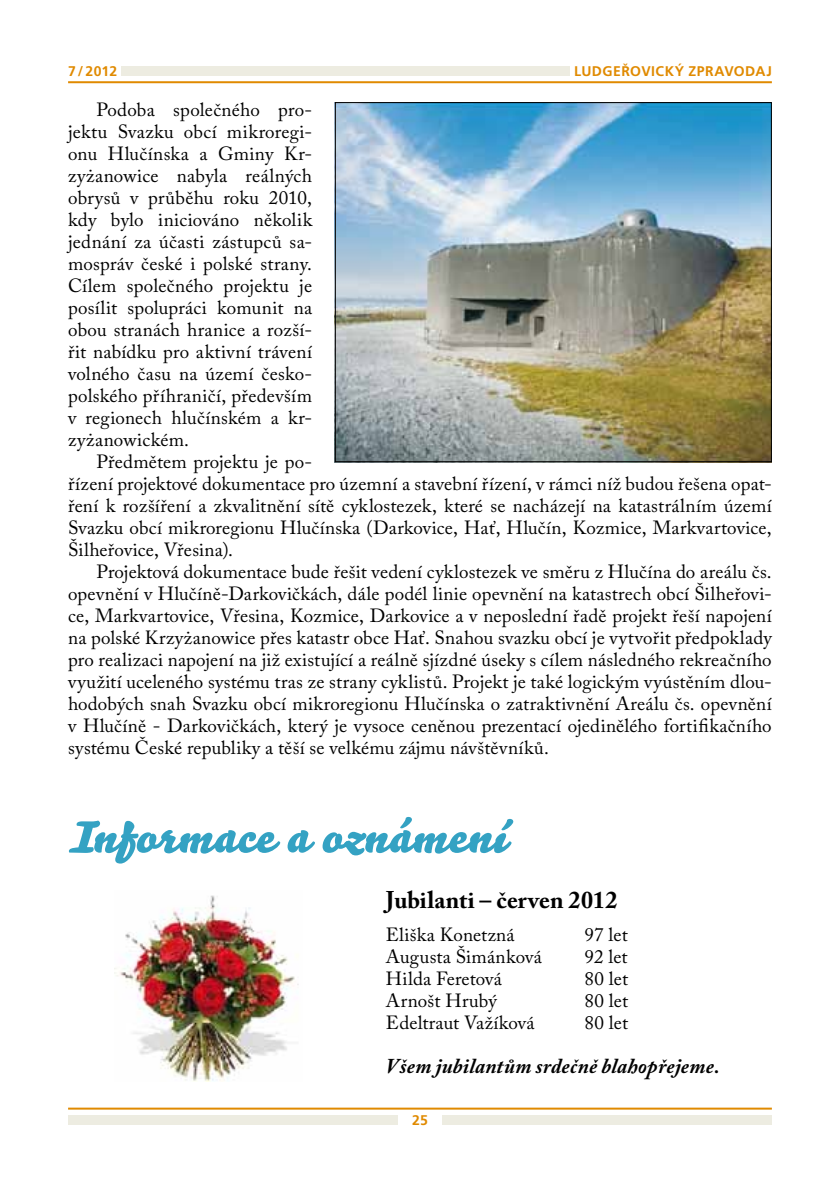
<style>
.page{position:relative;width:840px;height:1191px;background:#fff}
.page>*{position:absolute;margin:0;border:0;box-sizing:border-box;transform-origin:0 0}
.t1{font:44px "Bello Pro";letter-spacing:.005em;color:#34a2c3;scale:1.2 1}
.t2{font:700 24px "Adobe Caslon Pro";letter-spacing:.005em;color:#000}
.t3{font:italic 700 21px "Adobe Caslon Pro";letter-spacing:.01em;color:#000}
.t4{font:19px "Adobe Caslon Pro";letter-spacing:.01em;color:#000}
.t5{font:700 14px "Frutiger LT Pro";letter-spacing:.035em;color:#e08a00}
</style>
<div class="page">
<div style="left:121px;top:66px;width:448px;height:10px;background:#edece1"></div>
<hr style="left:68px;top:81px;width:703px;height:2px;background:#e08a00">
<div style="left:442px;top:1115px;width:329px;height:10px;background:#edece1"></div>
<div style="left:68px;top:1115px;width:329px;height:10px;background:#edece1"></div>
<hr style="left:68px;top:1107px;width:703px;height:2px;background:#e08a00">
<img style="left:336px;top:104px;width:433px;height:356px">
<div style="left:334px;top:102px;width:437px;height:360px;border:1px solid #000"></div>
<img style="left:115px;top:895px;width:184px;height:186px">
<p class="t5" style="left:68px;top:63px;width:51px">7 / 2012</p>
<p class="t5" style="left:573px;top:63px;width:199px">LUDGEŘOVICKÝ ZPRAVODAJ</p>
<p class="t4" style="left:96px;top:98px;width:217px">Podoba společného pro-</p>
<p class="t4" style="left:68px;top:120px;width:245px">jektu Svazku obcí mikroregi-</p>
<p class="t4" style="left:68px;top:142px;width:245px">onu Hlučínska a Gminy Kr-</p>
<p class="t4" style="left:68px;top:164px;width:245px">zyżanowice nabyla reálných</p>
<p class="t4" style="left:68px;top:186px;width:245px">obrysů v průběhu roku 2010,</p>
<p class="t4" style="left:68px;top:208px;width:245px">kdy bylo iniciováno několik</p>
<p class="t4" style="left:68px;top:230px;width:245px">jednání za účasti zástupců sa-</p>
<p class="t4" style="left:68px;top:252px;width:245px">mospráv české i polské strany.</p>
<p class="t4" style="left:68px;top:274px;width:245px">Cílem společného projektu je</p>
<p class="t4" style="left:68px;top:296px;width:245px">posílit spolupráci komunit na</p>
<p class="t4" style="left:68px;top:318px;width:245px">obou stranách hranice a rozší-</p>
<p class="t4" style="left:68px;top:340px;width:245px">řit nabídku pro aktivní trávení</p>
<p class="t4" style="left:68px;top:362px;width:245px">volného času na území česko-</p>
<p class="t4" style="left:68px;top:384px;width:245px">polského příhraničí, především</p>
<p class="t4" style="left:68px;top:406px;width:245px">v regionech hlučínském a kr-</p>
<p class="t4" style="left:68px;top:428px;width:122px">zyżanowickém.</p>
<p class="t4" style="left:96px;top:450px;width:215px">Předmětem projektu je po-</p>
<p class="t4" style="left:68px;top:472px;width:704px">řízení projektové dokumentace pro územní a stavební řízení, v rámci níž budou řešena opat-</p>
<p class="t4" style="left:68px;top:494px;width:704px">ření k rozšíření a zkvalitnění sítě cyklostezek, které se nacházejí na katastrálním území</p>
<p class="t4" style="left:68px;top:516px;width:704px">Svazku obcí mikroregionu Hlučínska (Darkovice, Hať, Hlučín, Kozmice, Markvartovice,</p>
<p class="t4" style="left:68px;top:538px;width:166px">Šilheřovice, Vřesina).</p>
<p class="t4" style="left:96px;top:560px;width:676px">Projektová dokumentace bude řešit vedení cyklostezek ve směru z Hlučína do areálu čs.</p>
<p class="t4" style="left:68px;top:582px;width:704px">opevnění v Hlučíně-Darkovičkách, dále podél linie opevnění na katastrech obcí Šilheřovi-</p>
<p class="t4" style="left:68px;top:604px;width:704px">ce, Markvartovice, Vřesina, Kozmice, Darkovice a v neposlední řadě projekt řeší napojení</p>
<p class="t4" style="left:68px;top:626px;width:704px">na polské Krzyżanowice přes katastr obce Hať. Snahou svazku obcí je vytvořit předpoklady</p>
<p class="t4" style="left:68px;top:648px;width:704px">pro realizaci napojení na již existující a reálně sjízdné úseky s cílem následného rekreačního</p>
<p class="t4" style="left:68px;top:670px;width:704px">využití uceleného systému tras ze strany cyklistů. Projekt je také logickým vyústěním dlou-</p>
<p class="t4" style="left:68px;top:692px;width:704px">hodobých snah Svazku obcí mikroregionu Hlučínska o zatraktivnění Areálu čs. opevnění</p>
<p class="t4" style="left:68px;top:714px;width:704px">v Hlučíně - Darkovičkách, který je vysoce ceněnou prezentací ojedinělého fortifikačního</p>
<p class="t4" style="left:68px;top:736px;width:482px">systému České republiky a těší se velkému zájmu návštěvníků.</p>
<p class="t1" style="left:68px;top:806px;width:366px">Informace a oznámení</p>
<p class="t2" style="left:386px;top:885px;width:233px">Jubilanti – červen 2012</p>
<p class="t4" style="left:386px;top:923px;width:130px">Eliška Konetzná</p>
<p class="t4" style="left:584px;top:923px;width:45px">97 let</p>
<p class="t4" style="left:386px;top:945px;width:157px">Augusta Šimánková</p>
<p class="t4" style="left:584px;top:945px;width:45px">92 let</p>
<p class="t4" style="left:386px;top:967px;width:117px">Hilda Feretová</p>
<p class="t4" style="left:584px;top:967px;width:45px">80 let</p>
<p class="t4" style="left:386px;top:989px;width:112px">Arnošt Hrubý</p>
<p class="t4" style="left:584px;top:989px;width:45px">80 let</p>
<p class="t4" style="left:386px;top:1011px;width:150px">Edeltraut Važíková</p>
<p class="t4" style="left:584px;top:1011px;width:45px">80 let</p>
<p class="t3" style="left:386px;top:1054px;width:335px">Všem jubilantům srdečně blahopřejeme.</p>
<p class="t5" style="left:412px;top:1112px;width:17px">25</p>
</div>
